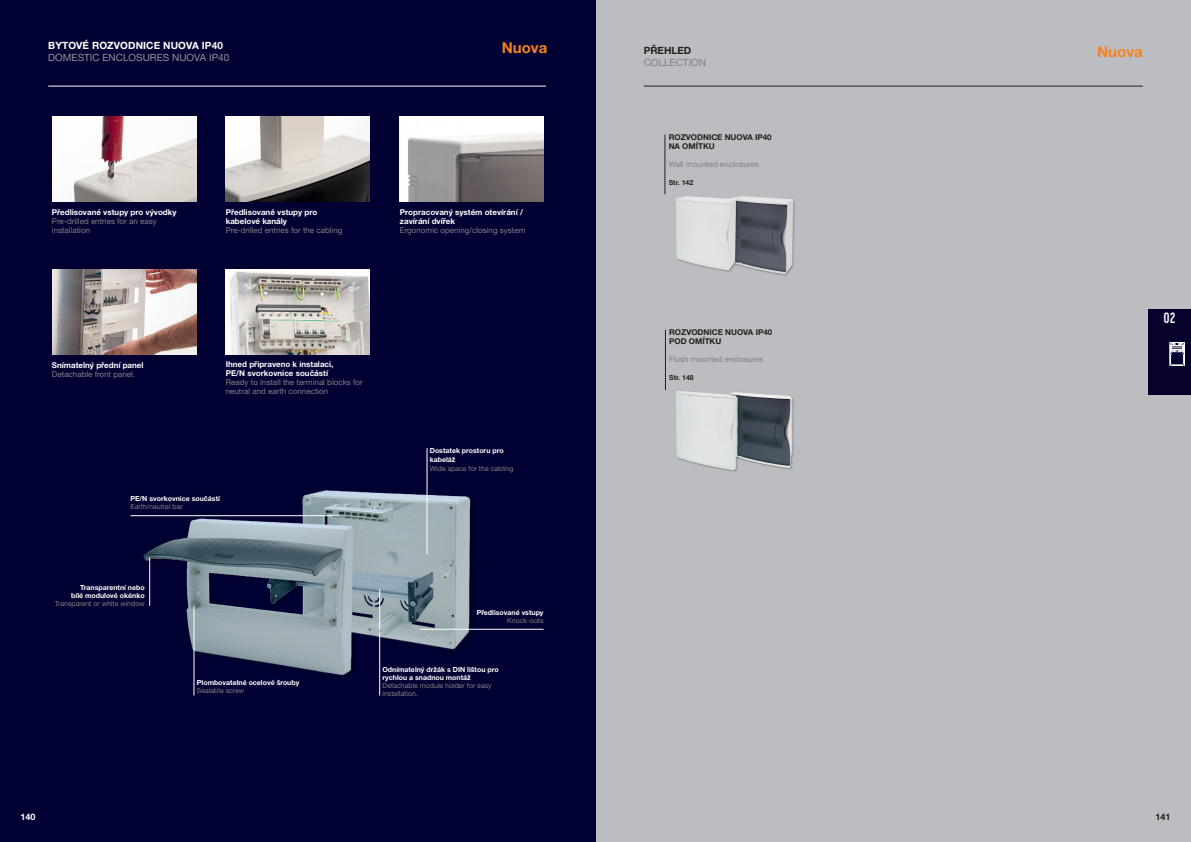
<style>
.page{position:relative;width:1191px;height:842px;background:#fff}
.page>*{position:absolute;margin:0;border:0;box-sizing:border-box;transform-origin:0 0}
.t1{font:700 15px "Helvetica Neue LT Std";color:#f58220}
.t2{font:500 15px "Cervo";color:#fff}
.t3{font:10px "Helvetica Neue LT Std";color:#939598}
.t4{font:700 10px "Helvetica Neue CE";letter-spacing:.01em;color:#fff}
.t5{font:10px "Helvetica Neue LT Std";color:#808285}
.t6{font:700 10px "Helvetica Neue CE";color:#231f20}
.t7{font:700 9px "Helvetica Neue LT Std";color:#fff}
.t8{font:700 9px "Helvetica Neue LT Std";color:#231f20}
.t9{font:8px/9px "Helvetica Neue LT Std";color:#808285}
.t10{font:700 8px/9px "Helvetica Neue CE";color:#fff}
.t11{font:700 8px/9px "Helvetica Neue CE";color:#231f20}
.t12{font:700 7px/8px "Helvetica Neue CE";color:#fff}
.t13{font:7px/8px "Helvetica Neue LT Std";color:#808285}
.t14{font:700 7px/9px "Helvetica Neue LT Std";color:#fff}
.t15{font:700 7px "Helvetica Neue LT Std";color:#231f20}
</style>
<div class="page">
<div style="left:595px;top:0;width:596px;height:842px;background:#bcbdc0"></div>
<img style="left:741px;top:392px;width:53px;height:78px">
<div style="left:0;top:0;width:595px;height:842px;background:#000032"></div>
<hr style="left:48px;top:86px;width:498px;height:1px;background:#fff">
<hr style="left:665px;top:330px;width:1px;height:60px;background:#231f20">
<hr style="left:664px;top:135px;width:1px;height:59px;background:#231f20">
<hr style="left:643px;top:86px;width:499px;height:1px;background:#231f20">
<img style="left:193px;top:679px;width:188px;height:8px">
<img style="left:144px;top:488px;width:331px;height:191px">
<img style="left:52px;top:117px;width:144px;height:85px">
<img style="left:52px;top:270px;width:144px;height:85px">
<img style="left:226px;top:117px;width:143px;height:85px">
<img style="left:226px;top:270px;width:143px;height:85px">
<img style="left:400px;top:117px;width:143px;height:85px">
<hr style="left:379px;top:589px;width:1px;height:106px;background:#fff">
<hr style="left:130px;top:515px;width:209px;height:1px;background:#fff">
<hr style="left:420px;top:629px;width:123px;height:1px;background:#fff">
<hr style="left:194px;top:606px;width:1px;height:89px;background:#fff">
<hr style="left:149px;top:557px;width:1px;height:49px;background:#fff">
<hr style="left:427px;top:448px;width:1px;height:106px;background:#fff">
<img style="left:740px;top:392px;width:1px;height:67px">
<img style="left:676px;top:391px;width:64px;height:81px">
<img style="left:741px;top:196px;width:54px;height:80px">
<img style="left:738px;top:196px;width:3px;height:70px">
<img style="left:676px;top:196px;width:53px;height:76px">
<img style="left:729px;top:197px;width:9px;height:75px">
<div style="left:1148px;top:309px;width:43px;height:85px;background:#07022c"></div>
<div style="left:1169px;top:342px;width:15px;height:23px;background:#000032"></div>
<div style="left:1169px;top:342px;width:15px;height:23px;border:1px solid #fff"></div>
<div style="left:1170px;top:343px;width:14px;height:22px;border:1px solid #fff"></div>
<svg style="left:1170px;top:343px;width:14px;height:11px"></svg>
<p class="t4" style="left:48px;top:40px;width:176px">BYTOVÉ ROZVODNICE NUOVA IP40</p>
<p class="t3" style="left:48px;top:52px;width:183px">DOMESTIC ENCLOSURES NUOVA IP40</p>
<h1 class="t1" style="left:502px;top:38px;width:47px">Nuova</h1>
<p class="t10" style="left:52px;top:208px;width:126px">Předlisované vstupy pro vývodky</p>
<p class="t9" style="left:52px;top:216px;width:106px">Pre-drilled entries for an easy installation</p>
<p class="t10" style="left:226px;top:208px;width:93px">Předlisované vstupy pro kabelové kanály</p>
<p class="t9" style="left:226px;top:225px;width:118px">Pre-drilled entries for the cabling</p>
<p class="t10" style="left:400px;top:208px;width:124px">Propracovaný systém otevírání / zavírání dvířek</p>
<p class="t9" style="left:400px;top:225px;width:127px">Ergonomic opening/closing system</p>
<p class="t10" style="left:52px;top:361px;width:93px">Snímatelný přední panel</p>
<p class="t9" style="left:52px;top:369px;width:85px">Detachable front panel.</p>
<p class="t10" style="left:226px;top:361px;width:109px">Ihned připraveno k instalaci,<br>PE/N svorkovnice součástí</p>
<p class="t9" style="left:226px;top:378px;width:138px">Ready to install the terminal blocks for neutral and earth connection</p>
<p class="t12" style="left:130px;top:495px;width:91px">PE/N svorkovnice součástí</p>
<p class="t13" style="left:130px;top:503px;width:54px">Earth/neutral bar</p>
<p class="t14" style="left:430px;top:446px;width:75px">Dostatek prostoru pro kabeláž</p>
<p class="t13" style="left:430px;top:464px;width:85px">Wide space for the cabling</p>
<p class="t12" style="left:71px;top:584px;width:75px;text-align:right">Transparentní nebo bílé modulové okénko</p>
<p class="t13" style="left:55px;top:599px;width:91px">Transparent or white window</p>
<p class="t12" style="left:197px;top:678px;width:104px">Plombovatelné ocelové šrouby</p>
<p class="t13" style="left:197px;top:686px;width:49px">Sealable screw</p>
<p class="t12" style="left:476px;top:609px;width:68px">Předlisované vstupy</p>
<p class="t13" style="left:507px;top:617px;width:38px">Knock-outs</p>
<p class="t12" style="left:382px;top:666px;width:118px">Odnímatelný držák s DIN lištou pro rychlou a snadnou montáž</p>
<p class="t13" style="left:382px;top:681px;width:111px">Detachable module holder for easy installation.</p>
<p class="t6" style="left:643px;top:44px;width:49px">PŘEHLED</p>
<h1 class="t1" style="left:1097px;top:43px;width:47px">Nuova</h1>
<p class="t5" style="left:643px;top:56px;width:64px">COLLECTION</p>
<p class="t11" style="left:668px;top:133px;width:105px">ROZVODNICE NUOVA IP40<br>NA OMÍTKU</p>
<p class="t9" style="left:668px;top:160px;width:91px">Wall mounted enclosures</p>
<p class="t15" style="left:668px;top:178px;width:26px">Str. 142</p>
<p class="t11" style="left:669px;top:329px;width:105px">ROZVODNICE NUOVA IP40<br>POD OMÍTKU</p>
<p class="t9" style="left:669px;top:355px;width:96px">Flush mounted enclosures</p>
<p class="t15" style="left:669px;top:374px;width:26px">Str. 148</p>
<h1 class="t2" style="left:1163px;top:309px;width:14px">02</h1>
<p class="t7" style="left:20px;top:811px;width:17px">140</p>
<p class="t8" style="left:1155px;top:811px;width:17px">141</p>
</div>
